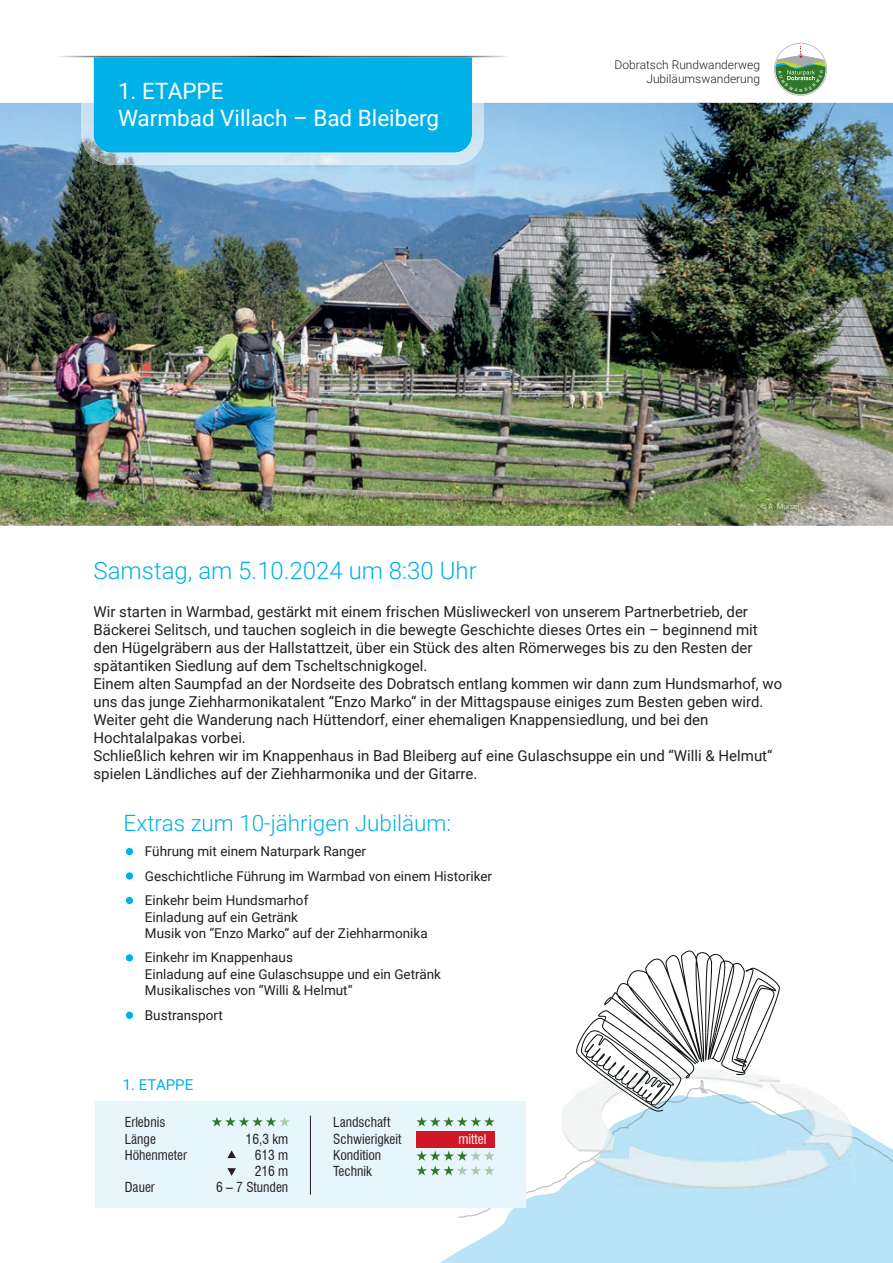
<style>
.page{position:relative;width:893px;height:1263px;background:#fff}
.page>*{position:absolute;margin:0;border:0;box-sizing:border-box;transform-origin:0 0}
.t1{font:300 24px "Roboto";color:#00b1e7}
.t2{font:22.5px/27px "Roboto";color:#fff}
.t3{font:300 22.5px "Roboto";color:#00b1e7}
.t4{font:15px/18px "Roboto";color:#231f20}
.t5{font:15px "Roboto";color:#00b1e7}
.t6{font:13.5px/16.2px "Roboto";color:#231f20}
.t7{font:condensed 13.5px "Swiss 721 BT";color:#231f20}
.t8{font:condensed 13.5px "Swiss 721 BT";color:#36463b}
.t9{font:condensed 13.5px "Swiss 721 BT";color:#fff}
.t10{font:300 12px/14.4px "Roboto";color:#231f20;text-align:right}
.t11{font:300 7.5px "Roboto";color:#fff}
</style>
<div class="page">
<svg style="left:371px;top:1096px;width:522px;height:167px;fill:#b9e3f6"></svg>
<svg style="left:856px;top:1138px;width:37px;height:24px"></svg>
<img style="left:0;top:103px;width:893px;height:423px">
<img style="left:82px;top:153px;width:402px;height:12px">
<svg style="left:82px;top:55px;width:402px;height:98px;background:#12b5e7"></svg>
<svg style="left:787px;top:92px;width:27px;height:2px"></svg>
<hr style="left:57px;top:56px;width:452px;height:1px;background:#fff">
<div style="left:126px;top:848px;width:7px;height:7px;background:#00b1e7;border-radius:50%"></div>
<div style="left:126px;top:872px;width:7px;height:8px;background:#00b1e7;border-radius:50%"></div>
<div style="left:126px;top:897px;width:7px;height:7px;background:#00b1e7;border-radius:50%"></div>
<div style="left:126px;top:954px;width:7px;height:7px;background:#00b1e7;border-radius:50%"></div>
<div style="left:126px;top:1012px;width:7px;height:7px;background:#00b1e7;border-radius:50%"></div>
<div style="left:96px;top:1102px;width:430px;height:106px;background:#e7f6fc"></div>
<hr style="left:310px;top:1116px;width:1px;height:79px;background:#231f20">
<svg style="left:212px;top:1116px;width:78px;height:10px"></svg>
<svg style="left:416px;top:1116px;width:79px;height:10px"></svg>
<svg style="left:416px;top:1151px;width:146px;height:67px"></svg>
<div style="left:416px;top:1131px;width:79px;height:17px;background:#d11625"></div>
<svg style="left:227px;top:1150px;width:9px;height:8px"></svg>
<svg style="left:227px;top:1168px;width:9px;height:8px"></svg>
<img style="left:650px;top:1032px;width:5px;height:36px">
<img style="left:746px;top:1032px;width:110px;height:75px">
<img style="left:562px;top:1110px;width:48px;height:17px">
<img style="left:610px;top:1108px;width:148px;height:80px">
<img style="left:758px;top:1107px;width:98px;height:81px">
<img style="left:562px;top:1127px;width:49px;height:61px">
<img style="left:746px;top:1080px;width:31px;height:14px">
<img style="left:562px;top:1151px;width:40px;height:29px">
<img style="left:630px;top:1094px;width:170px;height:30px">
<img style="left:601px;top:1123px;width:32px;height:30px">
<img style="left:798px;top:1123px;width:58px;height:16px">
<img style="left:718px;top:1032px;width:3px;height:30px">
<img style="left:650px;top:1068px;width:96px;height:37px">
<img style="left:664px;top:1075px;width:25px;height:21px">
<svg style="left:584px;top:950px;width:196px;height:82px"></svg>
<img style="left:655px;top:1032px;width:63px;height:40px">
<img style="left:721px;top:1032px;width:42px;height:43px">
<img style="left:653px;top:1098px;width:17px;height:10px">
<img style="left:576px;top:1032px;width:74px;height:76px">
<svg style="left:649px;top:1101px;width:18px;height:10px"></svg>
<svg style="left:775px;top:47px;width:51px;height:45px"></svg>
<h2 class="t2" style="left:118px;top:76px;width:323px">1. ETAPPE<br>Warmbad Villach – Bad Bleiberg</h2>
<p class="t10" style="left:615px;top:57px;width:147px">Dobratsch Rundwanderweg<br>Jubiläumswanderung</p>
<p class="t11" style="left:761px;top:501px;width:40px">© A. Mursel</p>
<h1 class="t1" style="left:94px;top:554px;width:385px">Samstag, am 5.10.2024 um 8:30 Uhr</h1>
<p class="t4" style="left:94px;top:602px;width:690px">Wir starten in Warmbad, gestärkt mit einem frischen Müsliweckerl von unserem Partnerbetrieb, der Bäckerei Selitsch, und tauchen sogleich in die bewegte Geschichte dieses Ortes ein – beginnend mit den Hügelgräbern aus der Hallstattzeit, über ein Stück des alten Römerweges bis zu den Resten der spätantiken Siedlung auf dem Tscheltschnigkogel.<br>Einem alten Saumpfad an der Nordseite des Dobratsch entlang kommen wir dann zum Hundsmarhof, wo uns das junge Ziehharmonikatalent “Enzo Marko“ in der Mittagspause einiges zum Besten geben wird.<br>Weiter geht die Wanderung nach Hüttendorf, einer ehemaligen Knappensiedlung, und bei den Hochtalalpakas vorbei.<br>Schließlich kehren wir im Knappenhaus in Bad Bleiberg auf eine Gulaschsuppe ein und “Willi &amp; Helmut“ spielen Ländliches auf der Ziehharmonika und der Gitarre.</p>
<h2 class="t3" style="left:124px;top:807px;width:329px">Extras zum 10-jährigen Jubiläum:</h2>
<p class="t6" style="left:128px;top:842px;width:240px">• Führung mit einem Naturpark Ranger</p>
<p class="t6" style="left:128px;top:867px;width:366px">• Geschichtliche Führung im Warmbad von einem Historiker</p>
<p class="t6" style="left:145px;top:892px;width:284px;text-indent:-17px">• Einkehr beim Hundsmarhof<br>Einladung auf ein Getränk<br>Musik von “Enzo Marko“ auf der Ziehharmonika</p>
<p class="t6" style="left:145px;top:949px;width:298px;text-indent:-17px">• Einkehr im Knappenhaus<br>Einladung auf eine Gulaschsuppe und ein Getränk<br>Musikalisches von “Willi &amp; Helmut“</p>
<p class="t6" style="left:128px;top:1006px;width:96px">• Bustransport</p>
<p class="t5" style="left:123px;top:1074px;width:72px">1. ETAPPE</p>
<p class="t8" style="left:125px;top:1114px;width:42px">Erlebnis</p>
<p class="t8" style="left:333px;top:1114px;width:59px">Landschaft</p>
<p class="t7" style="left:125px;top:1130px;width:33px">Länge</p>
<p class="t7" style="left:246px;top:1130px;width:44px">16,3 km</p>
<p class="t7" style="left:333px;top:1130px;width:70px">Schwierigkeit</p>
<p class="t7" style="left:125px;top:1147px;width:64px">Höhenmeter</p>
<p class="t7" style="left:255px;top:1147px;width:35px">613 m</p>
<p class="t7" style="left:333px;top:1147px;width:49px">Kondition</p>
<p class="t7" style="left:255px;top:1163px;width:35px">216 m</p>
<p class="t7" style="left:333px;top:1163px;width:40px">Technik</p>
<p class="t7" style="left:125px;top:1179px;width:32px">Dauer</p>
<p class="t7" style="left:216px;top:1179px;width:74px">6 – 7 Stunden</p>
<p class="t9" style="left:458px;top:1131px;width:29px">mittel</p>
</div>
